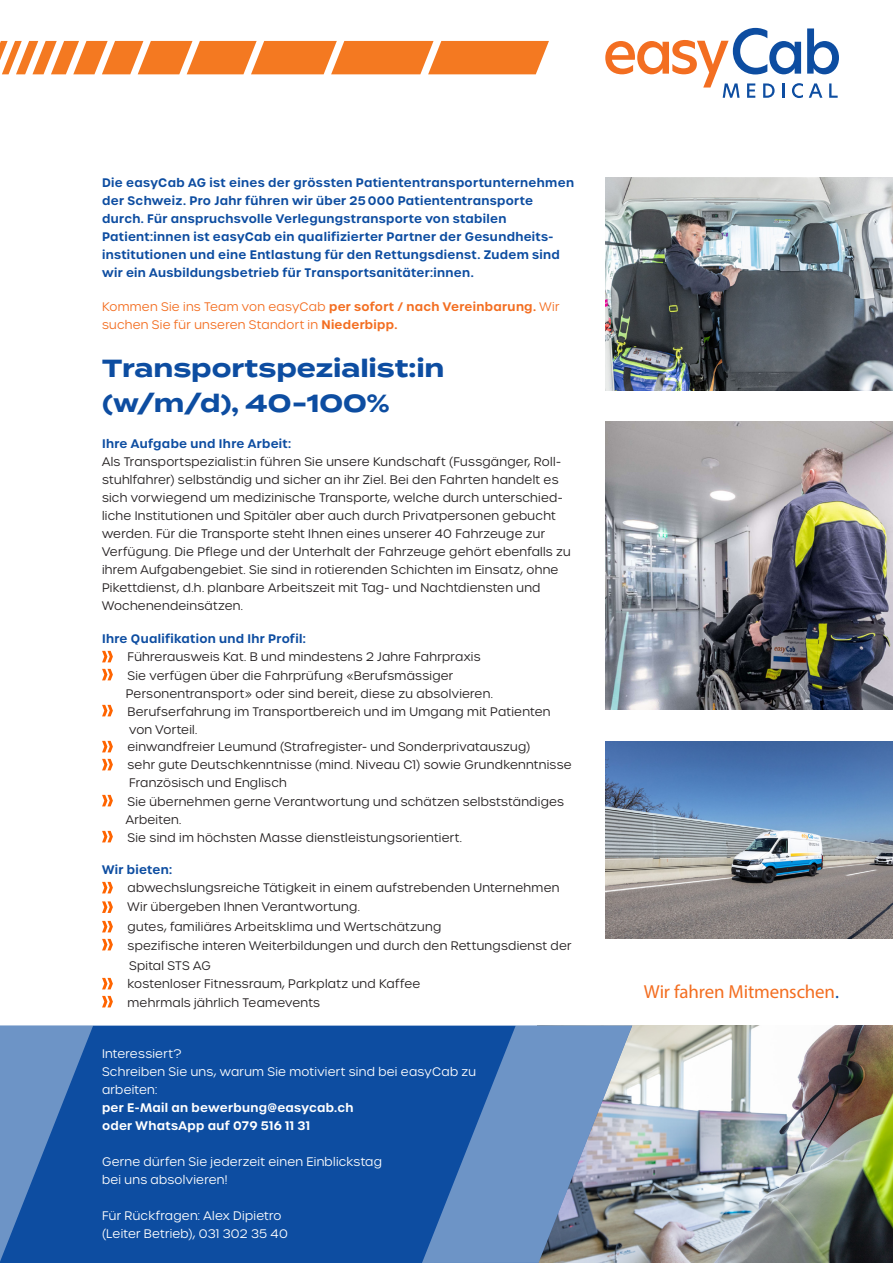
<style>
.page{position:relative;width:893px;height:1263px;background:#fff}
.page>*{position:absolute;margin:0;border:0;box-sizing:border-box;transform-origin:0 0}
.t1{font:700 24.75px/34.5px "Termina";letter-spacing:-.005em;color:#0d4da1}
.t2{font:18.9px "Myriad Pro";letter-spacing:-.005em;color:#f36e21}
.t3{font:300 12px/18px "Urbane";letter-spacing:.02em;color:#231f20}
.t4{font:600 12px/18px "Urbane";letter-spacing:.025em;color:#0d4da1}
.t5{font:300 12px/18px "Urbane";letter-spacing:.02em;color:#fff}
.t6{font:300 12px/18px "Urbane";letter-spacing:.02em;color:#f36e21}
.t7{font:600 12px/18px "Urbane";letter-spacing:.02em;color:#fff}
.s1{font-weight:600}
.s2{color:#0d4da1}
</style>
<div class="page">
<img style="left:647px;top:1025px;width:246px;height:238px">
<svg style="left:0;top:41px;width:549px;height:33px;background:#f58e44"></svg>
<svg style="left:605px;top:28px;width:234px;height:70px"></svg>
<div style="left:108px;top:1025px;width:310px;height:238px;background:#0d4da1"></div>
<svg style="left:0;top:1025px;width:108px;height:238px;background:#386db1"></svg>
<svg style="left:486px;top:1025px;width:82px;height:238px;background:#678ec0"></svg>
<img style="left:568px;top:1025px;width:79px;height:238px">
<svg style="left:418px;top:1025px;width:68px;height:238px;background:#2a63ac"></svg>
<img style="left:605px;top:178px;width:288px;height:213px">
<img style="left:605px;top:421px;width:288px;height:288px">
<img style="left:605px;top:741px;width:288px;height:197px">
<svg style="left:102px;top:651px;width:11px;height:11px"></svg>
<svg style="left:102px;top:669px;width:11px;height:11px"></svg>
<svg style="left:102px;top:705px;width:11px;height:11px"></svg>
<svg style="left:102px;top:741px;width:11px;height:11px"></svg>
<svg style="left:102px;top:759px;width:11px;height:11px"></svg>
<svg style="left:102px;top:795px;width:11px;height:11px"></svg>
<svg style="left:102px;top:831px;width:11px;height:11px"></svg>
<svg style="left:102px;top:882px;width:11px;height:11px"></svg>
<svg style="left:102px;top:901px;width:11px;height:12px"></svg>
<svg style="left:102px;top:921px;width:11px;height:11px"></svg>
<svg style="left:102px;top:939px;width:11px;height:11px"></svg>
<svg style="left:102px;top:978px;width:11px;height:11px"></svg>
<svg style="left:102px;top:996px;width:11px;height:11px"></svg>
<p class="t4" style="left:102px;top:174px;width:473px">Die easyCab AG ist eines der grössten Patiententransportunternehmen</p>
<p class="t4" style="left:102px;top:192px;width:432px">der Schweiz. Pro Jahr führen wir über 25 000 Patiententransporte durch. Für anspruchsvolle Verlegungstransporte von stabilen</p>
<p class="t4" style="left:102px;top:228px;width:459px">Patient:innen ist easyCab ein qualifizierter Partner der Gesundheits&shy;institutionen und eine Entlastung für den Rettungsdienst. Zudem sind wir ein Ausbildungsbetrieb für Transportsanitäter:innen.</p>
<p class="t6" style="left:102px;top:298px;width:459px">Kommen Sie ins Team von easyCab <span class="s1">per sofort / nach Vereinbarung.</span> Wir suchen Sie für unseren Standort in <span class="s1">Niederbipp.</span></p>
<p class="t1" style="left:102px;top:352px;width:344px">Transportspezialist:in (w/m/d), 40-100%</p>
<p class="t4" style="left:102px;top:435px;width:191px">Ihre Aufgabe und Ihre Arbeit:</p>
<p class="t3" style="left:102px;top:453px;width:470px">Als Transportspezialist:in führen Sie unsere Kundschaft (Fussgänger, Roll&shy;stuhlfahrer) selbständig und sicher an ihr Ziel. Bei den Fahrten handelt es sich vorwiegend um medizinische Transporte, welche durch unterschied&shy;liche Institutionen und Spitäler aber auch durch Privatpersonen gebucht werden. Für die Transporte steht Ihnen eines unserer 40 Fahrzeuge zur Verfügung. Die Pflege und der Unterhalt der Fahrzeuge gehört ebenfalls zu ihrem Aufgabengebiet. Sie sind in rotierenden Schichten im Einsatz, ohne Pikettdienst, d.h. planbare Arbeitszeit mit Tag- und Nachtdiensten und Wochenendeinsätzen.</p>
<p class="t4" style="left:102px;top:630px;width:205px">Ihre Qualifikation und Ihr Profil:</p>
<p class="t3" style="left:128px;top:648px;width:355px">Führerausweis Kat. B und mindestens 2 Jahre Fahrpraxis</p>
<p class="t3" style="left:128px;top:667px;width:327px">Sie verfügen über die Fahrprüfung «Berufsmässiger</p>
<p class="t3" style="left:126px;top:685px;width:369px">Personentransport» oder sind bereit, diese zu absolvieren.</p>
<p class="t3" style="left:128px;top:703px;width:424px">Berufserfahrung im Transportbereich und im Umgang mit Patienten</p>
<p class="t3" style="left:129px;top:721px;width:70px">von Vorteil.</p>
<p class="t3" style="left:128px;top:738px;width:404px">einwandfreier Leumund (Strafregister- und Sonderprivatauszug)</p>
<p class="t3" style="left:128px;top:756px;width:446px">sehr gute Deutschkenntnisse (mind. Niveau C1) sowie Grundkenntnisse</p>
<p class="t3" style="left:129px;top:774px;width:159px">Französisch und Englisch</p>
<p class="t3" style="left:128px;top:793px;width:438px">Sie übernehmen gerne Verantwortung und schätzen selbstständiges</p>
<p class="t3" style="left:126px;top:811px;width:57px">Arbeiten.</p>
<p class="t3" style="left:128px;top:829px;width:336px">Sie sind im höchsten Masse dienstleistungsorientiert.</p>
<p class="t4" style="left:102px;top:861px;width:72px">Wir bieten:</p>
<p class="t3" style="left:128px;top:879px;width:433px">abwechslungsreiche Tätigkeit in einem aufstrebenden Unternehmen</p>
<p class="t3" style="left:128px;top:898px;width:234px">Wir übergeben Ihnen Verantwortung.</p>
<p class="t3" style="left:128px;top:918px;width:315px">gutes, familiäres Arbeitsklima und Wertschätzung</p>
<p class="t3" style="left:128px;top:937px;width:445px">spezifische interen Weiterbildungen und durch den Rettungsdienst der</p>
<p class="t3" style="left:129px;top:957px;width:83px">Spital STS AG</p>
<p class="t3" style="left:128px;top:975px;width:294px">kostenloser Fitnessraum, Parkplatz und Kaffee</p>
<p class="t3" style="left:128px;top:994px;width:194px">mehrmals jährlich Teamevents</p>
<p class="t5" style="left:102px;top:1045px;width:376px">Interessiert?<br>Schreiben Sie uns, warum Sie motiviert sind bei easyCab zu arbeiten:</p>
<p class="t7" style="left:102px;top:1099px;width:253px">per E-Mail an bewerbung@easycab.ch oder WhatsApp auf 079 516 11 31</p>
<p class="t5" style="left:102px;top:1153px;width:282px">Gerne dürfen Sie jederzeit einen Einblickstag bei uns absolvieren!</p>
<p class="t5" style="left:102px;top:1207px;width:187px">Für Rückfragen: Alex Dipietro (Leiter Betrieb), 031 302 35 40</p>
<p class="t2" style="left:644px;top:980px;width:197px">Wir fahren Mitmenschen<span class="s2">.</span></p>
</div>
